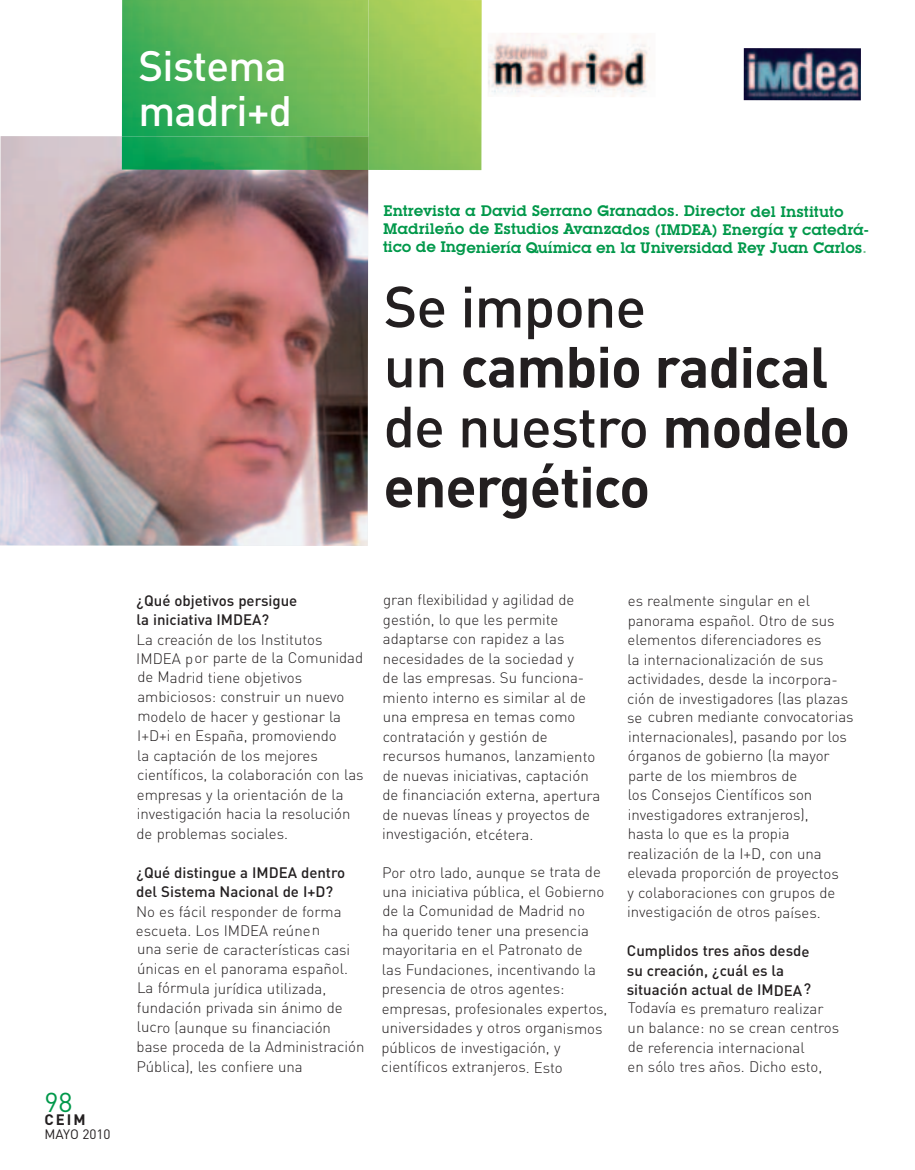
<style>
.page{position:relative;width:915px;height:1170px;background:#fff}
.page>*{position:absolute;margin:0;border:0;box-sizing:border-box;transform-origin:0 0}
.t1{font:57px "DIN Bold+SHLFNE";letter-spacing:-.02em;color:#231f20}
.t2{font:57px "DIN Medium+PXJNNW";letter-spacing:-.02em;color:#231f20}
.t3{font:42px/45px "DIN Medium+PXJNNW";letter-spacing:-.015em;color:#fff}
.t4{font:27px "DIN Regular+PDLUPF";color:#00984a}
.t5{font:15px/19.5px "DIN Light+SWPWDZ";letter-spacing:-.005em;color:#231f20}
.t6{font:15px/18.1px "Lubalin Graph IT Cby BT Demi+XLZJWI";color:#00984a}
.t7{font:15px/19.5px "DIN Medium+PXJNNW";color:#231f20}
.t8{font:15px "DIN Bold+SHLFNE";color:#231f20}
.t9{font:13.5px "DIN Regular+PDLUPF";letter-spacing:-.005em;color:#231f20}
.s1{color:#79c195}
.s2{font-family:"DIN Medium+PXJNNW"}
.s3{font-family:"DIN Bold+SHLFNE"}
</style>
<div class="page">
<img style="left:0;top:136px;width:368px;height:410px">
<img style="left:122px;top:0;width:359px;height:170px">
<img style="left:488px;top:33px;width:162px;height:64px">
<img style="left:743px;top:48px;width:117px;height:52px">
<h2 class="t3" style="left:138px;top:48px;width:155px">Sistema madri+d</h2>
<p class="t6" style="left:383px;top:203px;width:487px">Entrevista a David Serrano Granados. Director del Instituto<br>Madrileño de Estudios Avanzados (IMDEA) Energía y catedrá&shy;tico de Ingeniería Química en la Universidad Rey Juan Carlos<span class="s1">.</span></p>
<h1 class="t2" style="left:383px;top:287px;width:264px">Se impone</h1>
<h1 class="t1" style="left:383px;top:347px;width:446px"><span class="s2">un</span> cambio radical</h1>
<h1 class="t2" style="left:383px;top:407px;width:468px">de nuestro <span class="s3">modelo</span></h1>
<h1 class="t1" style="left:383px;top:467px;width:268px">energético</h1>
<h3 class="t4" style="left:44px;top:1092px;width:30px">98</h3>
<p class="t8" style="left:44px;top:1114px;width:43px">CEIM</p>
<p class="t9" style="left:44px;top:1129px;width:68px">MAYO 2010</p>
<p class="t7" style="left:136px;top:592px;width:162px">¿Qué objetivos persigue la iniciativa IMDEA?</p>
<p class="t5" style="left:136px;top:631px;width:229px">La creación de los Institutos<br>IMDEA por parte de la Comunidad de Madrid tiene objetivos ambiciosos: construir un nuevo modelo de hacer y gestionar la<br>I+D+i en España, promoviendo<br>la captación de los mejores científicos, la colaboración con las empresas y la orientación de la investigación hacia la resolución de problemas sociales.</p>
<p class="t7" style="left:136px;top:864px;width:210px">¿Qué distingue a IMDEA dentro del Sistema Nacional de I+D?</p>
<p class="t5" style="left:136px;top:903px;width:230px">No es fácil responder de forma escueta. Los IMDEA reúnen<br>una serie de características casi únicas en el panorama español.<br>La fórmula jurídica utilizada, fundación privada sin ánimo de lucro (aunque su financiación base proceda de la Administración<br>Pública), les confiere una</p>
<p class="t5" style="left:382px;top:592px;width:219px">gran flexibilidad y agilidad de gestión, lo que les permite adaptarse con rapidez a las necesidades de la sociedad y<br>de las empresas. Su funciona&shy;miento interno es similar al de una empresa en temas como contratación y gestión de recursos humanos, lanzamiento de nuevas iniciativas, captación de financiación externa, apertura de nuevas líneas y proyectos de investigación, etcétera.</p>
<p class="t5" style="left:381px;top:865px;width:228px">Por otro lado, aunque se trata de una iniciativa pública, el Gobierno de la Comunidad de Madrid no<br>ha querido tener una presencia mayoritaria en el Patronato de<br>las Fundaciones, incentivando la presencia de otros agentes: empresas, profesionales expertos, universidades y otros organismos públicos de investigación, y científicos extranjeros. Esto</p>
<p class="t5" style="left:627px;top:593px;width:228px">es realmente singular en el panorama español. Otro de sus elementos diferenciadores es<br>la internacionalización de sus actividades, desde la incorpora&shy;ción de investigadores (las plazas se cubren mediante convocatorias internacionales), pasando por los órganos de gobierno (la mayor parte de los miembros de<br>los Consejos Científicos son investigadores extranjeros),<br>hasta lo que es la propia realización de la I+D, con una elevada proporción de proyectos<br>y colaboraciones con grupos de investigación de otros países.</p>
<p class="t7" style="left:626px;top:942px;width:186px">Cumplidos tres años desde su creación, ¿cuál es la situación actual de IMDEA?</p>
<p class="t5" style="left:627px;top:1000px;width:213px">Todavía es prematuro realizar un balance: no se crean centros de referencia internacional<br>en sólo tres años. Dicho esto,</p>
</div>
